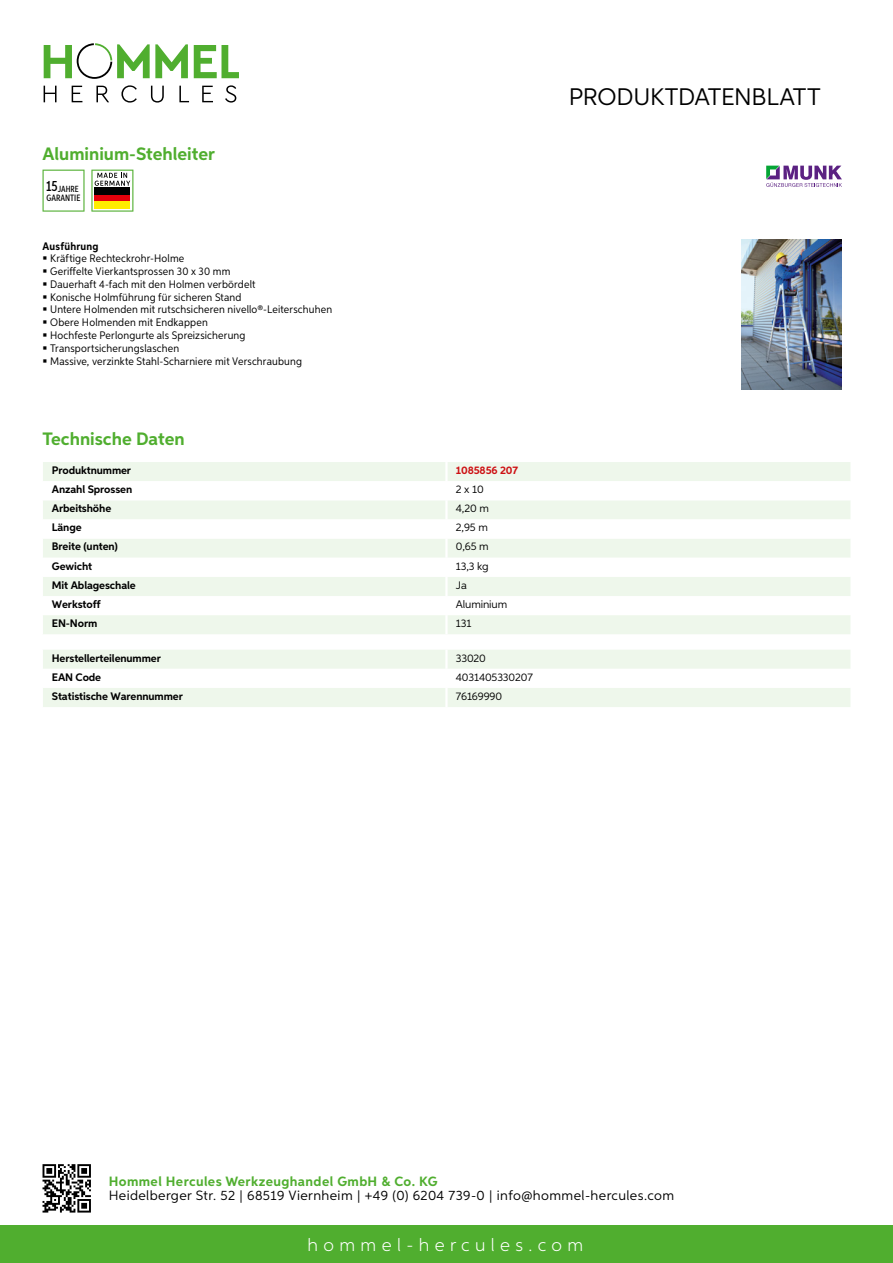
<style>
.page{position:relative;width:893px;height:1263px;background:#fff}
.page>*{position:absolute;margin:0;border:0;box-sizing:border-box;transform-origin:0 0}
.t1{font:24px "Aspira";letter-spacing:-.01em;color:#000}
.t2{font:700 18px "Aspira";color:#50ae2f}
.t3{font:300 18px "Aspira";letter-spacing:.3em;color:#fff}
.t4{font:13.5px "Aspira";letter-spacing:.03em;color:#000}
.t5{font:700 13.5px "Aspira";letter-spacing:.03em;color:#50ae2f}
.t6{font:10.95px/12.8px "Aspira Nar";letter-spacing:.015em;color:#000}
.t7{font:700 10.95px "Aspira";letter-spacing:-.01em;color:#000}
.t8{font:10.95px "Aspira";letter-spacing:-.01em;color:#000}
.t9{font:700 10.95px "Aspira";letter-spacing:-.01em;color:#cd1013}
.t10{font:700 10.95px "Aspira Nar";letter-spacing:.02em;color:#000}
.t11{font:500 9.15px "Aspira XX Nar";color:#000}
.t12{font:500 8.85px "Aspira XX Nar";color:#000}
.s1{font-size:14.85px}
</style>
<div class="page">
<div style="left:0;top:1226px;width:893px;height:37px;background:#50ae2f"></div>
<svg style="left:43px;top:1164px;width:48px;height:48px"></svg>
<svg style="left:194px;top:45px;width:45px;height:33px"></svg>
<svg style="left:44px;top:43px;width:144px;height:36px"></svg>
<svg style="left:44px;top:86px;width:13px;height:16px"></svg>
<svg style="left:72px;top:86px;width:10px;height:16px"></svg>
<svg style="left:96px;top:86px;width:13px;height:16px"></svg>
<svg style="left:121px;top:85px;width:16px;height:18px"></svg>
<svg style="left:151px;top:86px;width:13px;height:17px"></svg>
<svg style="left:179px;top:86px;width:10px;height:16px"></svg>
<svg style="left:202px;top:86px;width:11px;height:16px"></svg>
<svg style="left:225px;top:85px;width:11px;height:18px"></svg>
<div style="left:43px;top:462px;width:807px;height:172px;background:#eef7eb"></div>
<svg style="left:43px;top:481px;width:807px;height:134px"></svg>
<hr style="left:445px;top:462px;width:3px;height:19px;background:#fff">
<hr style="left:445px;top:481px;width:3px;height:19px;background:#fff">
<hr style="left:445px;top:500px;width:3px;height:19px;background:#fff">
<hr style="left:445px;top:519px;width:3px;height:20px;background:#fff">
<hr style="left:445px;top:539px;width:3px;height:19px;background:#fff">
<hr style="left:445px;top:558px;width:3px;height:19px;background:#fff">
<hr style="left:445px;top:577px;width:3px;height:19px;background:#fff">
<hr style="left:445px;top:596px;width:3px;height:19px;background:#fff">
<hr style="left:445px;top:615px;width:3px;height:19px;background:#fff">
<svg style="left:43px;top:650px;width:807px;height:57px"></svg>
<hr style="left:445px;top:688px;width:3px;height:19px;background:#fff">
<svg style="left:43px;top:170px;width:42px;height:42px"></svg>
<svg style="left:91px;top:170px;width:42px;height:42px"></svg>
<div style="left:95px;top:194px;width:35px;height:7px;background:#e3000b"></div>
<div style="left:95px;top:188px;width:35px;height:7px;background:#000"></div>
<div style="left:95px;top:201px;width:35px;height:7px;background:#ffed00"></div>
<img style="left:742px;top:239px;width:100px;height:150px">
<svg style="left:766px;top:166px;width:76px;height:21px"></svg>
<h2 class="t2" style="left:43px;top:142px;width:174px">Aluminium-Stehleiter</h2>
<p class="t12" style="left:46px;top:183px;width:34px"><span class="s1">15</span>JAHRE</p>
<p class="t11" style="left:47px;top:192px;width:35px">GARANTIE</p>
<p class="t10" style="left:43px;top:239px;width:58px">Ausführung</p>
<p class="t6" style="left:50px;top:252px;width:283px">Kräftige Rechteckrohr-Holme<br>Geriffelte Vierkantsprossen 30 x 30 mm<br>Dauerhaft 4-fach mit den Holmen verbördelt<br>Konische Holmführung für sicheren Stand<br>Untere Holmenden mit rutschsicheren nivello®-Leiterschuhen Obere Holmenden mit Endkappen<br>Hochfeste Perlongurte als Spreizsicherung Transportsicherungslaschen<br>Massive, verzinkte Stahl-Scharniere mit Verschraubung</p>
<h2 class="t2" style="left:43px;top:428px;width:144px">Technische Daten</h2>
<p class="t7" style="left:52px;top:463px;width:81px">Produktnummer</p>
<p class="t9" style="left:456px;top:463px;width:64px">1085856 207</p>
<p class="t7" style="left:52px;top:483px;width:82px">Anzahl Sprossen</p>
<p class="t8" style="left:456px;top:483px;width:29px">2 x 10</p>
<p class="t7" style="left:52px;top:502px;width:61px">Arbeitshöhe</p>
<p class="t8" style="left:456px;top:502px;width:35px">4,20 m</p>
<p class="t7" style="left:52px;top:521px;width:31px">Länge</p>
<p class="t8" style="left:456px;top:521px;width:34px">2,95 m</p>
<p class="t7" style="left:52px;top:540px;width:68px">Breite (unten)</p>
<p class="t8" style="left:456px;top:540px;width:34px">0,65 m</p>
<p class="t7" style="left:52px;top:559px;width:42px">Gewicht</p>
<p class="t8" style="left:456px;top:559px;width:34px">13,3 kg</p>
<p class="t7" style="left:52px;top:578px;width:85px">Mit Ablageschale</p>
<p class="t8" style="left:456px;top:578px;width:13px">Ja</p>
<p class="t7" style="left:52px;top:597px;width:50px">Werkstoff</p>
<p class="t8" style="left:456px;top:597px;width:53px">Aluminium</p>
<p class="t7" style="left:52px;top:616px;width:47px">EN-Norm</p>
<p class="t8" style="left:456px;top:617px;width:17px">131</p>
<p class="t7" style="left:52px;top:651px;width:111px">Herstellerteilenummer</p>
<p class="t8" style="left:456px;top:651px;width:32px">33020</p>
<p class="t7" style="left:52px;top:670px;width:51px">EAN Code</p>
<p class="t8" style="left:456px;top:670px;width:78px">4031405330207</p>
<p class="t7" style="left:52px;top:689px;width:132px">Statistische Warennummer</p>
<p class="t8" style="left:456px;top:689px;width:48px">76169990</p>
<h1 class="t1" style="left:569px;top:82px;width:253px">Produktdatenblatt</h1>
<p class="t5" style="left:109px;top:1172px;width:330px">Hommel Hercules Werkzeughandel GmbH &amp; Co. KG</p>
<p class="t4" style="left:109px;top:1187px;width:567px">Heidelberger Str. 52 | 68519 Viernheim | +49 (0) 6204 739-0 | info@hommel-hercules.com</p>
<h2 class="t3" style="left:307px;top:1234px;width:277px">hommel-hercules.com</h2>
</div>
